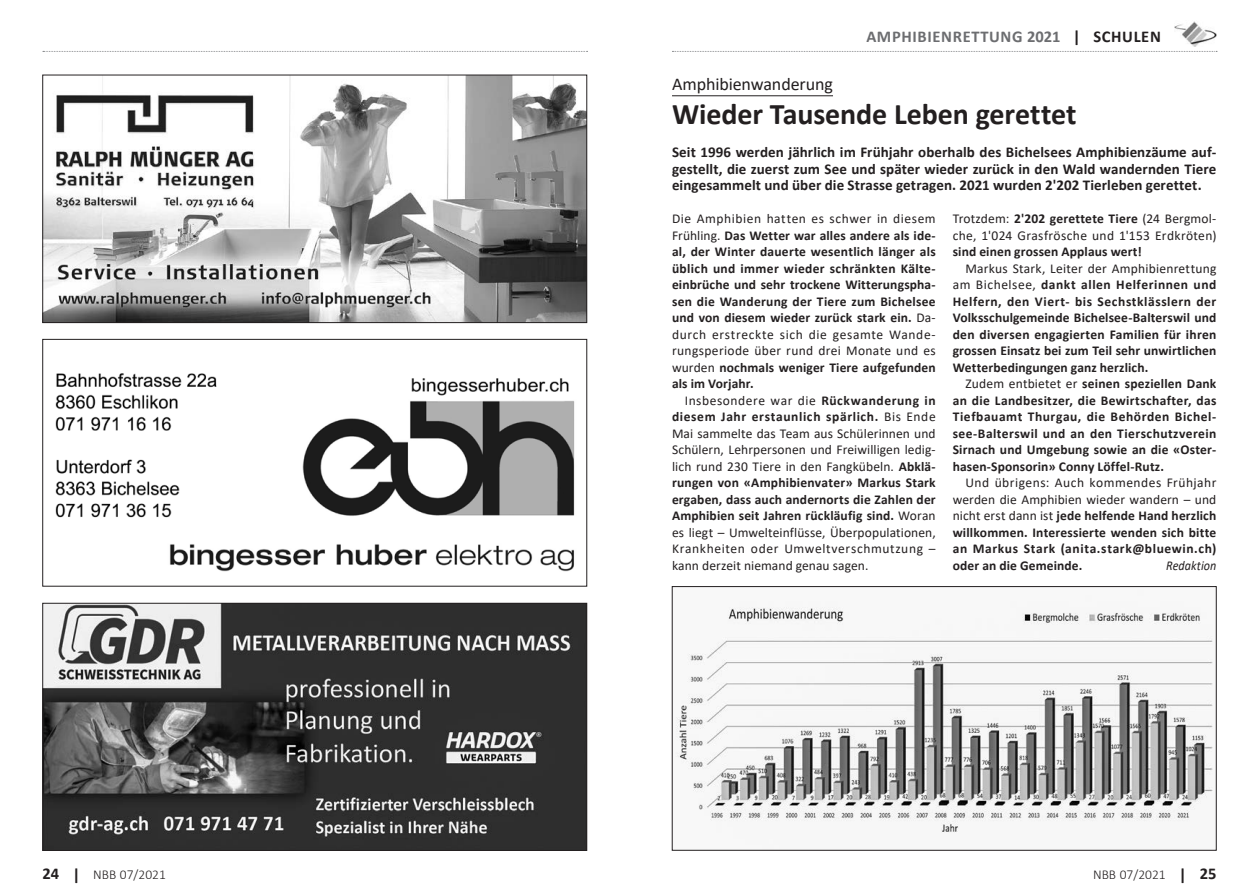
<style>
.page{position:relative;width:1259px;height:893px;background:#fff}
.page>*{position:absolute;margin:0;border:0;box-sizing:border-box;transform-origin:0 0}
.t1{font:700 30px "Calibri";letter-spacing:-.005em;color:#231f20}
.t2{font:18px "Calibri";letter-spacing:-.005em;color:#231f20}
.t3{font:700 16.5px "Calibri";letter-spacing:.04em;color:#6c6d70}
.t4{font:700 15px/16.5px "Calibri";letter-spacing:.005em;color:#231f20;text-align:justify}
.t5{font:700 13.5px/16.5px "Calibri";letter-spacing:.01em;color:#231f20;text-align:justify}
.t6{font:13.5px/16.5px "Calibri";letter-spacing:.02em;color:#231f20;text-align:justify}
.t7{font:300 13.5px "Calibri";color:#231f20}
.t8{font:italic 13.5px "Calibri";letter-spacing:.005em;color:#231f20;scale:.9 1}
.s1{color:#231f20}
.s2{font-weight:400}
.s3{font-weight:700}
.s4{font-weight:700;font-size:16.5px}
</style>
<div class="page">
<img style="left:675px;top:607px;width:538px;height:226px">
<div style="left:672px;top:586px;width:544px;height:264px;border:1px solid #231f20"></div>
<hr style="left:672px;top:96px;width:161px;height:1px;background:#231f20">
<svg style="left:43px;top:51px;width:544px;height:1px"></svg>
<svg style="left:672px;top:51px;width:545px;height:1px"></svg>
<img style="left:1174px;top:21px;width:42px;height:26px">
<img style="left:45px;top:605px;width:540px;height:244px">
<div style="left:43px;top:603px;width:544px;height:248px;border:1px solid #231f20"></div>
<img style="left:55px;top:373px;width:520px;height:198px">
<div style="left:43px;top:339px;width:544px;height:247px;border:1px solid #231f20"></div>
<img style="left:45px;top:77px;width:540px;height:244px">
<div style="left:43px;top:75px;width:544px;height:248px;border:1px solid #231f20"></div>
<p class="t3" style="left:866px;top:25px;width:296px">AMPHIBIENRETTUNG 2021 <span class="s1">| SCHULEN</span></p>
<h2 class="t2" style="left:672px;top:71px;width:162px">Amphibienwanderung</h2>
<h1 class="t1" style="left:672px;top:93px;width:406px">Wieder Tausende Leben gerettet</h1>
<p class="t4" style="left:672px;top:144px;width:546px">Seit 1996 werden jährlich im Frühjahr oberhalb des Bichelsees Amphibienzäume auf&shy;gestellt, die zuerst zum See und später wieder zurück in den Wald wandernden Tiere eingesammelt und über die Strasse getragen. 2021 wurden 2'202 Tierleben gerettet.</p>
<p class="t5" style="left:672px;top:210px;width:265px"><span class="s2">Die Amphibien hatten es schwer in diesem Frühling.</span> Das Wetter war alles andere als ide&shy;al, der Winter dauerte wesentlich länger als üblich und immer wieder schränkten Kälte&shy;einbrüche und sehr trockene Witterungspha&shy;sen die Wanderung der Tiere zum Bichelsee und von diesem wieder zurück stark ein. <span class="s2">Da&shy;durch erstreckte sich die gesamte Wande&shy;rungsperiode über rund drei Monate und es wurden</span> nochmals weniger Tiere aufgefunden als im Vorjahr.</p>
<p class="t6" style="left:672px;top:392px;width:265px;text-indent:13px">Insbesondere war die <span class="s3">Rückwanderung in diesem Jahr erstaunlich spärlich.</span> Bis Ende Mai sammelte das Team aus Schülerinnen und Schülern, Lehrpersonen und Freiwilligen ledig&shy;lich rund 230 Tiere in den Fangkübeln. <span class="s3">Abklä&shy;rungen von «Amphibienvater» Markus Stark ergaben, dass auch andernorts die Zahlen der Amphibien seit Jahren rückläufig sind.</span> Woran es liegt – Umwelteinflüsse, Überpopulationen, Krankheiten oder Umweltverschmutzung – kann derzeit niemand genau sagen.</p>
<p class="t6" style="left:952px;top:210px;width:265px">Trotzdem: <span class="s3">2'202 gerettete Tiere</span> (24 Bergmol&shy;che, 1'024 Grasfrösche und 1'153 Erdkröten)</p>
<p class="t5" style="left:952px;top:243px;width:191px">sind einen grossen Applaus wert!</p>
<p class="t5" style="left:952px;top:260px;width:265px;text-indent:13px"><span class="s2">Markus Stark, Leiter der Amphibienrettung am Bichelsee,</span> dankt allen Helferinnen und Helfern, den Viert- bis Sechstklässlern der Volksschulgemeinde Bichelsee-Balterswil und den diversen engagierten Familien für ihren grossen Einsatz bei zum Teil sehr unwirtlichen Wetterbedingungen ganz herzlich.</p>
<p class="t5" style="left:952px;top:375px;width:265px;text-indent:13px"><span class="s2">Zudem entbietet er</span> seinen speziellen Dank an die Landbesitzer, die Bewirtschafter, das Tiefbauamt Thurgau, die Behörden Bichel&shy;see-Balterswil und an den Tierschutzverein Sirnach und Umgebung sowie an die «Oster&shy;hasen-Sponsorin» Conny Löffel-Rutz.</p>
<p class="t5" style="left:952px;top:474px;width:265px;text-indent:13px"><span class="s2">Und übrigens: Auch kommendes Frühjahr werden die Amphibien wieder wandern – und nicht erst dann ist</span> jede helfende Hand herzlich willkommen. Interessierte wenden sich bitte an Markus Stark (anita.stark@bluewin.ch) oder an die Gemeinde.</p>
<p class="t8" style="left:1166px;top:556px;width:58px">Redaktion</p>
<p class="t7" style="left:43px;top:866px;width:125px"><span class="s4">24 |</span> NBB 07/2021</p>
<p class="t7" style="left:1093px;top:866px;width:125px">NBB 07/2021 <span class="s4">| 25</span></p>
</div>
